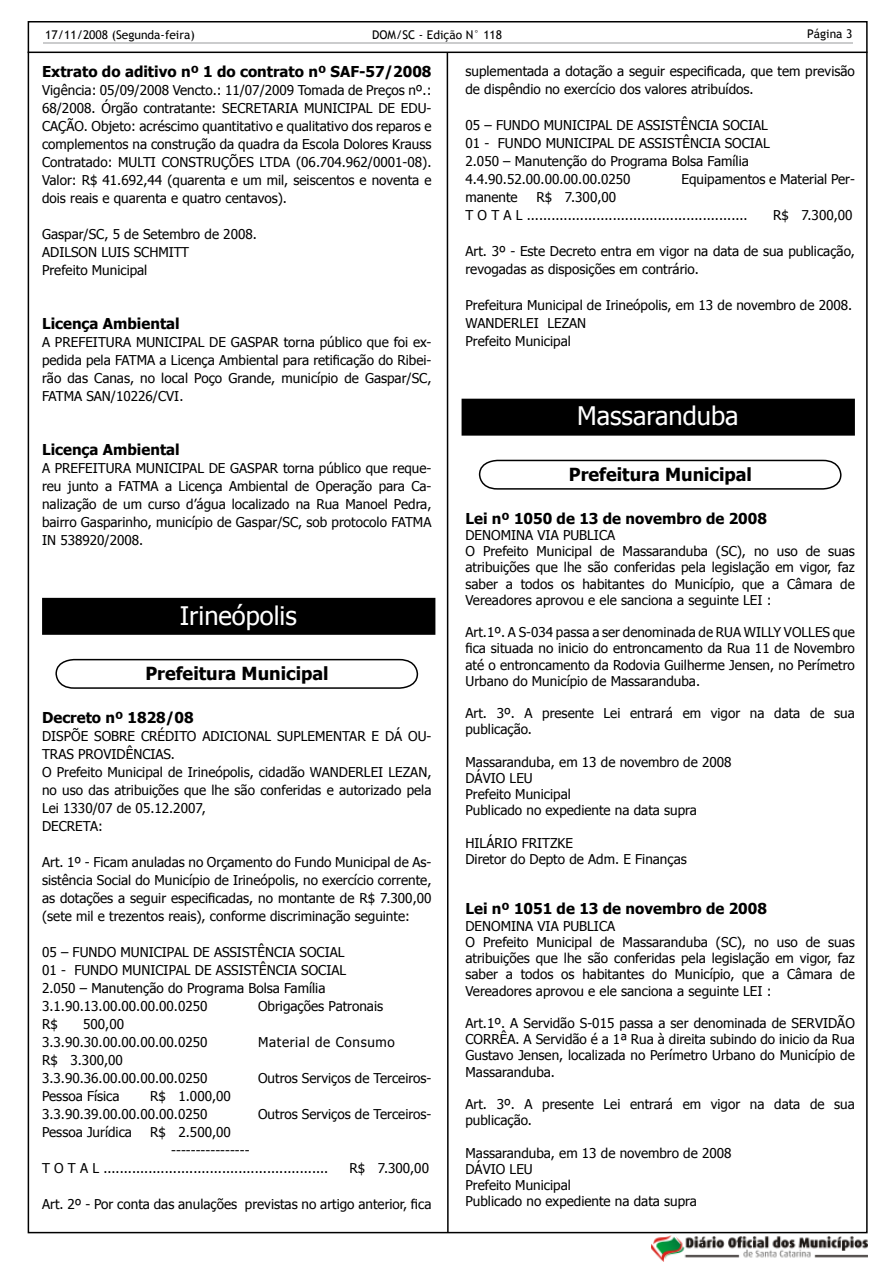
<style>
.page{position:relative;width:893px;height:1263px;background:#fff}
.page>*{position:absolute;margin:0;border:0;box-sizing:border-box;transform-origin:0 0}
.t1{font:25.5px "Tahoma";color:#fff}
.t2{font:700 18px "Tahoma";color:#000}
.t3{font:700 15px "Tahoma";color:#000}
.t4{font:13.5px/18px "Tahoma";color:#000}
.t5{font:13.5px "Tahoma";letter-spacing:.045em;color:#000}
.t6{font:12px "Trebuchet MS";color:#000}
</style>
<div class="page">
<hr style="left:44px;top:42px;width:809px;height:2px;background:#cbcccd">
<svg style="left:446px;top:51px;width:3px;height:1182px;background:#7f7f7f"></svg>
<hr style="left:28px;top:52px;width:839px;height:1px;background:#000">
<img style="left:652px;top:1236px;width:215px;height:25px">
<div style="left:43px;top:599px;width:392px;height:35px;background:#000"></div>
<div style="left:42px;top:598px;width:393px;height:37px;border:2px solid #000"></div>
<svg style="left:55px;top:658px;width:364px;height:31px"></svg>
<div style="left:462px;top:399px;width:392px;height:36px;background:#000"></div>
<div style="left:462px;top:399px;width:393px;height:37px;border:2px solid #000"></div>
<svg style="left:478px;top:459px;width:364px;height:31px"></svg>
<p class="t6" style="left:45px;top:28px;width:151px">17/11/2008 (Segunda-feira)</p>
<p class="t6" style="left:372px;top:28px;width:132px">DOM/SC - Edição N° 118</p>
<p class="t6" style="left:807px;top:27px;width:47px">Página 3</p>
<p class="t3" style="left:42px;top:61px;width:391px">Extrato do aditivo nº 1 do contrato nº SAF-57/2008</p>
<p class="t4" style="left:42px;top:80px;width:391px;text-align:justify">Vigência: 05/09/2008 Vencto.: 11/07/2009 Tomada de Preços nº.:<br>68/2008. Órgão contratante: SECRETARIA MUNICIPAL DE EDU-CAÇÃO. Objeto: acréscimo quantitativo e qualitativo dos reparos e complementos na construção da quadra da Escola Dolores Krauss Contratado: MULTI CONSTRUÇÕES LTDA (06.704.962/0001-08).<br>Valor: R$ 41.692,44 (quarenta e um mil, seiscentos e noventa e dois reais e quarenta e quatro centavos).</p>
<p class="t4" style="left:42px;top:224px;width:216px">Gaspar/SC, 5 de Setembro de 2008.<br>ADILSON LUIS SCHMITT<br>Prefeito Municipal</p>
<p class="t3" style="left:42px;top:313px;width:139px">Licença Ambiental</p>
<p class="t4" style="left:42px;top:332px;width:391px;text-align:justify">A PREFEITURA MUNICIPAL DE GASPAR torna público que foi ex&shy;pedida pela FATMA a Licença Ambiental para retificação do Ribei&shy;rão das Canas, no local Poço Grande, município de Gaspar/SC, FATMA SAN/10226/CVI.</p>
<p class="t4" style="left:465px;top:61px;width:391px">suplementada a dotação a seguir especificada, que tem previsão de dispêndio no exercício dos valores atribuídos.</p>
<p class="t4" style="left:465px;top:115px;width:306px">05 – FUNDO MUNICIPAL DE ASSISTÊNCIA SOCIAL 01 - FUNDO MUNICIPAL DE ASSISTÊNCIA SOCIAL 2.050 – Manutenção do Programa Bolsa Família 4.4.90.52.00.00.00.00.0250</p>
<p class="t4" style="left:681px;top:169px;width:175px">Equipamentos e Material Per-</p>
<p class="t4" style="left:465px;top:187px;width:284px;text-indent:71px">R$ 7.300,00<br>T O T A L ......................................................</p>
<p class="t4" style="left:465px;top:187px;width:54px">manente</p>
<p class="t4" style="left:773px;top:205px;width:81px">R$ 7.300,00</p>
<p class="t4" style="left:465px;top:241px;width:391px">Art. 3º - Este Decreto entra em vigor na data de sua publicação, revogadas as disposições em contrário.</p>
<p class="t4" style="left:465px;top:295px;width:388px">Prefeitura Municipal de Irineópolis, em 13 de novembro de 2008.<br>WANDERLEI LEZAN<br>Prefeito Municipal</p>
<p class="t3" style="left:42px;top:439px;width:139px">Licença Ambiental</p>
<p class="t4" style="left:42px;top:458px;width:391px;text-align:justify">A PREFEITURA MUNICIPAL DE GASPAR torna público que reque&shy;reu junto a FATMA a Licença Ambiental de Operação para Ca&shy;nalização de um curso d’água localizado na Rua Manoel Pedra, bairro Gasparinho, município de Gaspar/SC, sob protocolo FATMA IN 538920/2008.</p>
<h1 class="t1" style="left:180px;top:598px;width:118px">Irineópolis</h1>
<h2 class="t2" style="left:145px;top:661px;width:185px">Prefeitura Municipal</h2>
<p class="t3" style="left:42px;top:707px;width:153px">Decreto nº 1828/08</p>
<p class="t4" style="left:42px;top:726px;width:391px">DISPÕE SOBRE CRÉDITO ADICIONAL SUPLEMENTAR E DÁ OU-TRAS PROVIDÊNCIAS.<br>O Prefeito Municipal de Irineópolis, cidadão WANDERLEI LEZAN, no uso das atribuições que lhe são conferidas e autorizado pela Lei 1330/07 de 05.12.2007,<br>DECRETA:</p>
<p class="t4" style="left:42px;top:852px;width:391px;text-align:justify">Art. 1º - Ficam anuladas no Orçamento do Fundo Municipal de As&shy;sistência Social do Município de Irineópolis, no exercício corrente, as dotações a seguir especificadas, no montante de R$ 7.300,00 (sete mil e trezentos reais), conforme discriminação seguinte:</p>
<p class="t4" style="left:42px;top:942px;width:306px">05 – FUNDO MUNICIPAL DE ASSISTÊNCIA SOCIAL 01 - FUNDO MUNICIPAL DE ASSISTÊNCIA SOCIAL 2.050 – Manutenção do Programa Bolsa Família 3.1.90.13.00.00.00.00.0250</p>
<p class="t4" style="left:258px;top:996px;width:127px">Obrigações Patronais</p>
<p class="t4" style="left:42px;top:1014px;width:17px">R$</p>
<p class="t4" style="left:42px;top:1014px;width:167px;text-indent:41px">500,00<br>3.3.90.30.00.00.00.00.0250</p>
<p class="t4" style="left:42px;top:1050px;width:167px">R$ 3.300,00<br>3.3.90.36.00.00.00.00.0250</p>
<p class="t4" style="left:42px;top:1086px;width:79px">Pessoa Física</p>
<p class="t4" style="left:42px;top:1086px;width:190px;text-indent:108px">R$ 1.000,00<br>3.3.90.39.00.00.00.00.0250</p>
<p class="t5" style="left:258px;top:1033px;width:138px">Material de Consumo</p>
<p class="t4" style="left:258px;top:1068px;width:175px">Outros Serviços de Terceiros-</p>
<p class="t4" style="left:258px;top:1104px;width:175px">Outros Serviços de Terceiros-</p>
<p class="t4" style="left:42px;top:1122px;width:91px">Pessoa Jurídica</p>
<p class="t4" style="left:150px;top:1122px;width:82px">R$ 2.500,00</p>
<p class="t4" style="left:171px;top:1140px;width:80px">----------------</p>
<p class="t4" style="left:42px;top:1158px;width:288px">T O T A L .......................................................</p>
<p class="t4" style="left:349px;top:1158px;width:81px">R$ 7.300,00</p>
<p class="t4" style="left:42px;top:1194px;width:391px">Art. 2º - Por conta das anulações previstas no artigo anterior, fica</p>
<h1 class="t1" style="left:577px;top:399px;width:163px">Massaranduba</h1>
<h2 class="t2" style="left:569px;top:461px;width:185px">Prefeitura Municipal</h2>
<p class="t3" style="left:465px;top:508px;width:303px">Lei nº 1050 de 13 de novembro de 2008</p>
<p class="t4" style="left:465px;top:526px;width:391px;line-height:16.2px">DENOMINA VIA PUBLICA<br>O Prefeito Municipal de Massaranduba (SC), no uso de suas atribuições que lhe são conferidas pela legislação em vigor, faz saber a todos os habitantes do Município, que a Câmara de Vereadores aprovou e ele sanciona a seguinte LEI :</p>
<p class="t4" style="left:465px;top:623px;width:391px;line-height:16.2px;text-align:justify">Art.1º. A S-034 passa a ser denominada de RUA WILLY VOLLES que fica situada no inicio do entroncamento da Rua 11 de Novembro até o entroncamento da Rodovia Guilherme Jensen, no Perímetro Urbano do Município de Massaranduba.</p>
<p class="t4" style="left:465px;top:704px;width:391px;line-height:16.2px">Art. 3º. A presente Lei entrará em vigor na data de sua publicação.</p>
<p class="t4" style="left:465px;top:753px;width:268px;line-height:16.2px">Massaranduba, em 13 de novembro de 2008<br>DÁVIO LEU<br>Prefeito Municipal<br>Publicado no expediente na data supra</p>
<p class="t4" style="left:465px;top:834px;width:223px;line-height:16.2px">HILÁRIO FRITZKE<br>Diretor do Depto de Adm. E Finanças</p>
<p class="t3" style="left:465px;top:898px;width:303px">Lei nº 1051 de 13 de novembro de 2008</p>
<p class="t4" style="left:465px;top:917px;width:391px;line-height:16.2px">DENOMINA VIA PUBLICA<br>O Prefeito Municipal de Massaranduba (SC), no uso de suas atribuições que lhe são conferidas pela legislação em vigor, faz saber a todos os habitantes do Município, que a Câmara de Vereadores aprovou e ele sanciona a seguinte LEI :</p>
<p class="t4" style="left:465px;top:1014px;width:391px;line-height:16.2px;text-align:justify">Art.1º. A Servidão S-015 passa a ser denominada de SERVIDÃO CORRÊA. A Servidão é a 1ª Rua à direita subindo do inicio da Rua Gustavo Jensen, localizada no Perímetro Urbano do Município de Massaranduba.</p>
<p class="t4" style="left:465px;top:1095px;width:391px;line-height:16.2px">Art. 3º. A presente Lei entrará em vigor na data de sua publicação.</p>
<p class="t4" style="left:465px;top:1144px;width:268px;line-height:16.2px">Massaranduba, em 13 de novembro de 2008<br>DÁVIO LEU<br>Prefeito Municipal<br>Publicado no expediente na data supra</p>
</div>
